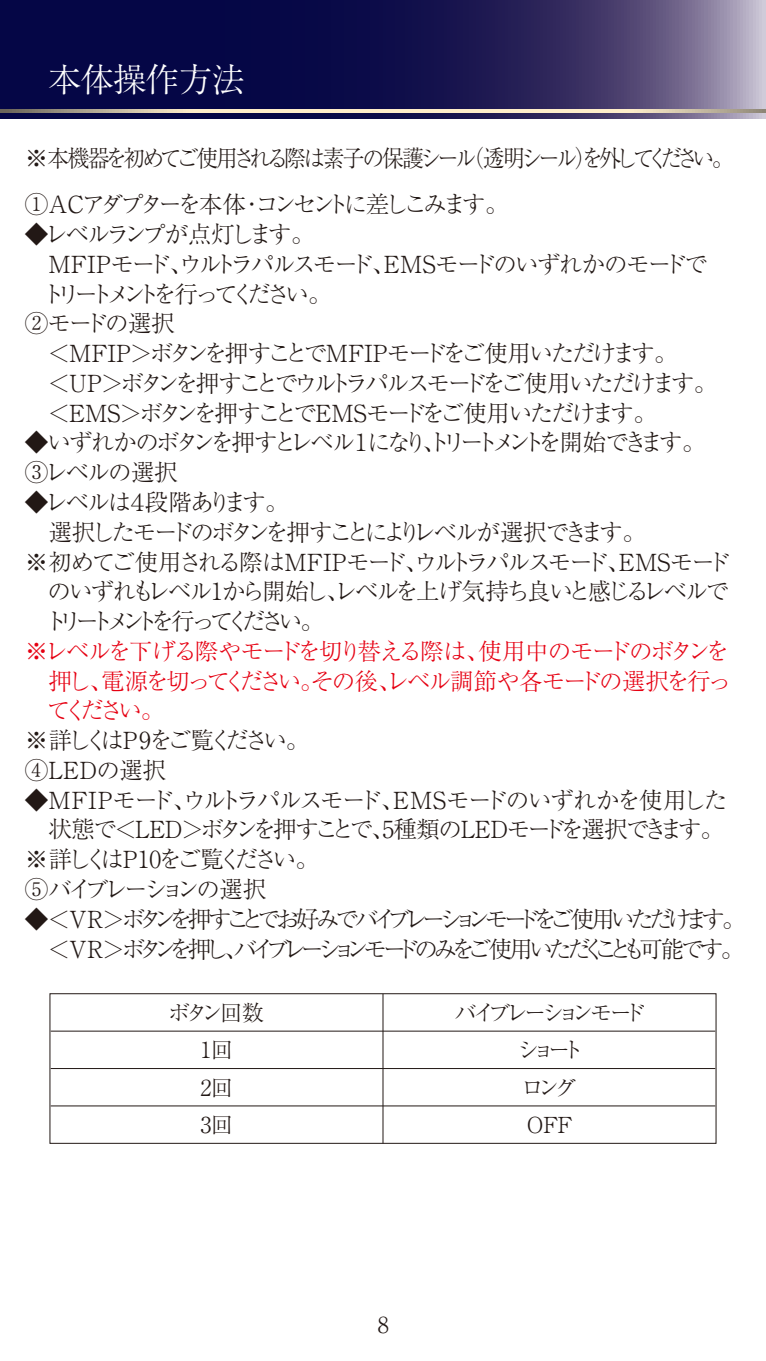
<style>
.page{position:relative;width:766px;height:1361px;background:#fff}
.page>*{position:absolute;margin:0;border:0;box-sizing:border-box;transform-origin:0 0}
.t1{font:300 33.3px "Ryumin Pr 5";letter-spacing:-.02em;color:#fff}
.t2{font:300 23.4px/29.7px "Ryumin Pr 5";letter-spacing:-.155em;color:#221815}
.t3{font:300 23.4px/29.7px "Ryumin Pr 5";letter-spacing:-.255em;color:#221815}
.t4{font:300 23.4px/29.7px "Ryumin Pr 5";letter-spacing:-.105em;color:#e60012;text-align:justify}
.t5{font:300 23.4px/46.8px "Ryumin Pr 5";letter-spacing:-.18em;color:#221815}
.t6{font:300 23.4px "Ryumin Pr 5";letter-spacing:-.1em;color:#221815}
.t7{font:300 23.4px/29.7px "Ryumin Pr 5";letter-spacing:-.065em;color:#221815}
.t8{font:300 23.4px "Ryumin Pr 5";letter-spacing:-.095em;color:#221815}
.t9{font:300 23.4px "Ryumin Pr 5";letter-spacing:-.085em;color:#221815}
.t10{font:300 23.4px "Ryumin Pr 5";letter-spacing:-.07em;color:#221815}
.t11{font:300 23.4px "Ryumin Pr 5";letter-spacing:-.105em;color:#221815}
.t12{font:300 23.4px "Ryumin Pr 5";letter-spacing:-.29em;color:#221815}
.t13{font:300 23.4px "Ryumin Pr 5";letter-spacing:-.32em;color:#221815}
.t14{font:300 23.4px "Ryumin Pr 5";letter-spacing:-.185em;color:#221815}
.t15{font:300 23.4px "Ryumin Pr 5";letter-spacing:-.175em;color:#221815}
.t16{font:300 23.4px "Ryumin Pr 5";letter-spacing:-.06em;color:#221815}
.t17{font:300 22.2px "Ryumin Pr 5";color:#221815}
.t18{font:300 21.9px "Ryumin Pr 5";letter-spacing:-.19em;color:#221815}
</style>
<div class="page">
<svg style="left:0;top:0;width:765px;height:118px"></svg>
<svg style="left:0;top:109px;width:765px;height:3px"></svg>
<div style="left:50px;top:993px;width:666px;height:150px;border:1px solid #221815"></div>
<hr style="left:51px;top:1105px;width:664px;height:1px;background:#221815">
<hr style="left:51px;top:1068px;width:664px;height:1px;background:#221815">
<hr style="left:51px;top:1030px;width:664px;height:1px;background:#221815">
<hr style="left:382px;top:994px;width:1px;height:149px;background:#221815">
<h1 class="t1" style="left:48px;top:53px;width:198px">本体操作方法</h1>
<p class="t5" style="left:25px;top:133px;width:710px">※本機器を初めてご使用される際は素子の保護シール（透明シール）を外してください。<br>①ACアダプターを本体・コンセントに差しこみます。</p>
<p class="t15" style="left:25px;top:216px;width:291px">◆レベルランプが点灯します。</p>
<p class="t10" style="left:48px;top:246px;width:661px">MFIPモード、ウルトラパルスモード、EMSモードのいずれかのモードで</p>
<p class="t12" style="left:25px;top:275px;width:308px">　トリートメントを行ってください。</p>
<p class="t16" style="left:25px;top:305px;width:151px">②モードの選択</p>
<p class="t6" style="left:47px;top:335px;width:632px">＜MFIP＞ボタンを押すことでMFIPモードをご使用いただけます。</p>
<p class="t2" style="left:47px;top:366px;width:671px">＜UP＞ボタンを押すことでウルトラパルスモードをご使用いただけます。</p>
<p class="t6" style="left:47px;top:394px;width:611px">＜EMS＞ボタンを押すことでEMSモードをご使用いただけます。</p>
<p class="t2" style="left:25px;top:426px;width:682px">◆いずれかのボタンを押すとレベル１になり、トリートメントを開始できます。<br>③レベルの選択</p>
<p class="t2" style="left:25px;top:485px;width:265px">◆レベルは４段階あります。</p>
<p class="t2" style="left:25px;top:515px;width:622px">　選択したモードのボタンを押すことによりレベルが選択できます。</p>
<p class="t8" style="left:25px;top:543px;width:707px">※初めてご使用される際はMFIPモード、ウルトラパルスモード、EMSモード</p>
<p class="t11" style="left:25px;top:573px;width:705px">　のいずれもレベル1から開始し、レベルを上げ気持ち良いと感じるレベルで</p>
<p class="t13" style="left:44px;top:603px;width:281px">トリートメントを行ってください。</p>
<p class="t4" style="left:25px;top:634px;width:708px">※レベルを下げる際やモードを切り替える際は、使用中のモードのボタンを　押し、電源を切ってください。その後、レベル調節や各モードの選択を行っ　てください。</p>
<p class="t7" style="left:25px;top:724px;width:286px">※ 詳しくはP9をご覧ください。<br>④LEDの選択</p>
<p class="t7" style="left:25px;top:783px;width:703px">◆MFIPモード、ウルトラパルスモード、EMSモードのいずれかを使用した</p>
<p class="t9" style="left:48px;top:811px;width:676px">状態で＜LED＞ボタンを押すことで、5種類のLEDモードを選択できます。</p>
<p class="t14" style="left:25px;top:841px;width:295px">※ 詳しくはP10をご覧ください。</p>
<p class="t2" style="left:25px;top:872px;width:243px">⑤バイブレーションの選択</p>
<p class="t3" style="left:25px;top:902px;width:721px">◆＜V R＞ボタンを押すことでお好みでバイブレーションモードをご使用いただけます。　＜ V R ＞ボタンを押し、バイブレーションモードのみをご使用いただくことも可能です。</p>
<p class="t18" style="left:168px;top:995px;width:97px">ボタン回数</p>
<p class="t18" style="left:454px;top:995px;width:193px">バイブレーションモード</p>
<p class="t18" style="left:200px;top:1032px;width:34px">1回</p>
<p class="t18" style="left:517px;top:1032px;width:68px">ショート</p>
<p class="t18" style="left:200px;top:1070px;width:34px">2回</p>
<p class="t18" style="left:521px;top:1070px;width:57px">ロング</p>
<p class="t18" style="left:200px;top:1108px;width:34px">3回</p>
<p class="t18" style="left:526px;top:1108px;width:47px">OFF</p>
<p class="t17" style="left:377px;top:1307px;width:13px">8</p>
</div>
